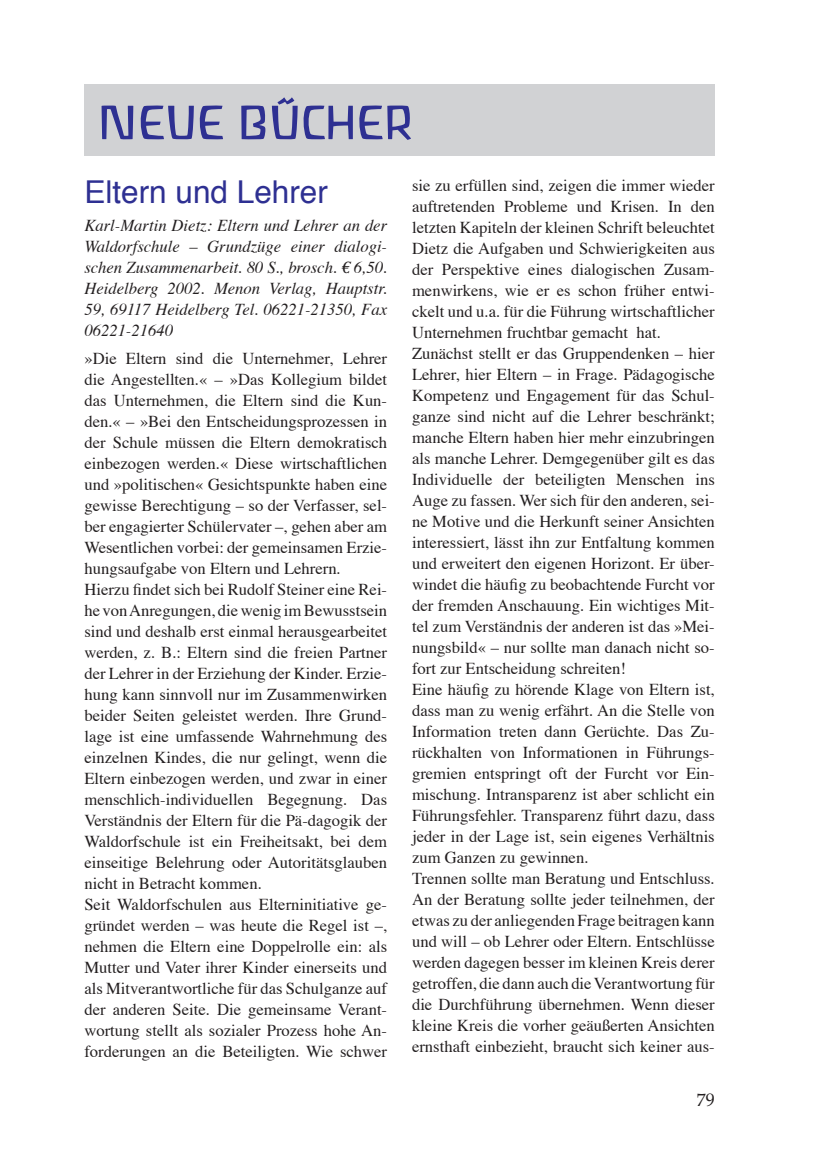
<style>
.page{position:relative;width:829px;height:1176px;background:#fff}
.page>*{position:absolute;margin:0;border:0;box-sizing:border-box;transform-origin:0 0}
.t1{font:49px "Liant";color:#2e3092;scale:1.2 1}
.t2{font:31.5px "Helvetica";color:#2e3092}
.t3{font:17.85px "Palatino";color:#231f20}
.t4{font:16.62px/21px "Times";color:#231f20}
.t5{font:italic 16.62px/21px "Times";color:#231f20;text-align:justify}
</style>
<div class="page">
<div style="left:84px;top:84px;width:630px;height:72px;background:#d1d2d4"></div>
<h1 class="t1" style="left:98px;top:97px;width:265px">NEUE BÜCHER</h1>
<h2 class="t2" style="left:84px;top:165px;width:245px">Eltern und Lehrer</h2>
<p class="t5" style="left:84px;top:214px;width:304px">Karl-Martin Dietz: Eltern und Lehrer an der Waldorfschule – Grundzüge einer dialogi&shy;schen Zusammenarbeit. 80 S., brosch. 6,50.<br>Heidelberg 2002. Menon Verlag, Hauptstr.<br>59, 69117 Heidelberg Tel. 06221-21350, Fax 06221-21640</p>
<p class="t4" style="left:84px;top:346px;width:304px">»Die Eltern sind die Unternehmer, Lehrer die Angestellten.« – »Das Kollegium bildet das Unternehmen, die Eltern sind die Kun&shy;den.« – »Bei den Entscheidungsprozessen in der Schule müssen die Eltern demokratisch einbezogen werden.« Diese wirtschaftlichen und »politischen« Gesichtspunkte haben eine gewisse Berechtigung – so der Verfasser, sel&shy;ber engagierter Schülervater –, gehen aber am Wesentlichen vorbei: der gemeinsamen Erzie&shy;hungsaufgabe von Eltern und Lehrern.<br>Hierzu findet sich bei Rudolf Steiner eine Rei&shy;he von Anregungen, die wenig im Bewusstsein sind und deshalb erst einmal herausgearbeitet werden, z. B.: Eltern sind die freien Partner der Lehrer in der Erziehung der Kinder. Erzie&shy;hung kann sinnvoll nur im Zusammenwirken beider Seiten geleistet werden. Ihre Grund&shy;lage ist eine umfassende Wahrnehmung des einzelnen Kindes, die nur gelingt, wenn die Eltern einbezogen werden, und zwar in einer menschlich-individuellen Begegnung. Das Verständnis der Eltern für die Pä-dagogik der Waldorfschule ist ein Freiheitsakt, bei dem einseitige Belehrung oder Autoritätsglauben nicht in Betracht kommen.<br>Seit Waldorfschulen aus Elterninitiative ge&shy;gründet werden – was heute die Regel ist –, nehmen die Eltern eine Doppelrolle ein: als Mutter und Vater ihrer Kinder einerseits und als Mitverantwortliche für das Schulganze auf der anderen Seite. Die gemeinsame Verant&shy;wortung stellt als sozialer Prozess hohe An&shy;forderungen an die Beteiligten. Wie schwer</p>
<p class="t4" style="left:412px;top:174px;width:304px">sie zu erfüllen sind, zeigen die immer wieder auftretenden Probleme und Krisen. In den letzten Kapiteln der kleinen Schrift beleuchtet Dietz die Aufgaben und Schwierigkeiten aus der Perspektive eines dialogischen Zusam&shy;menwirkens, wie er es schon früher entwi&shy;ckelt und u.a. für die Führung wirtschaftlicher Unternehmen fruchtbar gemacht hat.<br>Zunächst stellt er das Gruppendenken – hier Lehrer, hier Eltern – in Frage. Pädagogische Kompetenz und Engagement für das Schul&shy;ganze sind nicht auf die Lehrer beschränkt; manche Eltern haben hier mehr einzubringen als manche Lehrer. Demgegenüber gilt es das Individuelle der beteiligten Menschen ins Auge zu fassen. Wer sich für den anderen, sei&shy;ne Motive und die Herkunft seiner Ansichten interessiert, lässt ihn zur Entfaltung kommen und erweitert den eigenen Horizont. Er über&shy;windet die häufig zu beobachtende Furcht vor der fremden Anschauung. Ein wichtiges Mit&shy;tel zum Verständnis der anderen ist das »Mei&shy;nungsbild« – nur sollte man danach nicht so&shy;fort zur Entscheidung schreiten!<br>Eine häufig zu hörende Klage von Eltern ist, dass man zu wenig erfährt. An die Stelle von Information treten dann Gerüchte. Das Zu&shy;rückhalten von Informationen in Führungs&shy;gremien entspringt oft der Furcht vor Ein&shy;mischung. Intransparenz ist aber schlicht ein Führungsfehler. Transparenz führt dazu, dass jeder in der Lage ist, sein eigenes Verhältnis zum Ganzen zu gewinnen.<br>Trennen sollte man Beratung und Entschluss.<br>An der Beratung sollte jeder teilnehmen, der etwas zu der anliegenden Frage beitragen kann und will – ob Lehrer oder Eltern. Entschlüsse werden dagegen besser im kleinen Kreis derer getroffen, die dann auch die Verantwortung für die Durchführung übernehmen. Wenn dieser kleine Kreis die vorher geäußerten Ansichten ernsthaft einbezieht, braucht sich keiner aus-</p>
<p class="t3" style="left:696px;top:1088px;width:19px">79</p>
</div>
